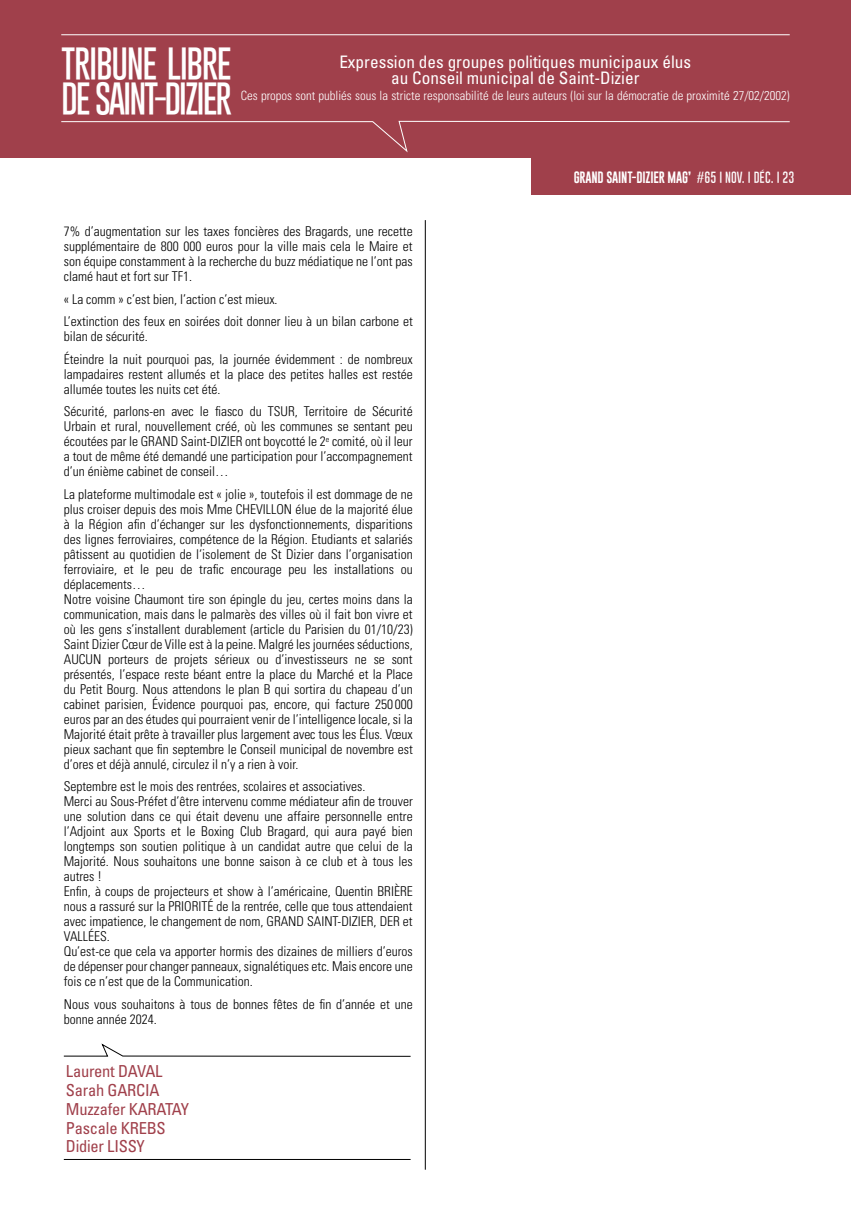
<style>
.page{position:relative;width:851px;height:1225px;background:#fff}
.page>*{position:absolute;margin:0;border:0;box-sizing:border-box;transform-origin:0 0}
.t1{font:100 34.5px/34.5px "Gobold";letter-spacing:-.055em;color:#fff}
.t2{font:condensed 17.25px/15.8px "Univers LT Std";color:#fff;text-align:center}
.t3{font:condensed 16.5px/18.8px "Univers LT Std";letter-spacing:-.015em;color:#a0404b}
.t4{font:300 condensed 13.5px/15px "Univers LT Std";color:#000}
.t5{font:300 condensed 12.75px "Univers LT Std";color:#fff}
.t6{font:12px "Gobold Lowplus";letter-spacing:-.015em;color:#fff}
.s1{font-family:"Gobold";font-weight:100}
</style>
<div class="page">
<div style="left:0;top:0;width:850px;height:157px;background:#a0404b"></div>
<hr style="left:61px;top:34px;width:728px;height:1px;background:#fff">
<svg style="left:61px;top:121px;width:729px;height:31px"></svg>
<hr style="left:425px;top:220px;width:1px;height:949px;background:#000">
<hr style="left:64px;top:1159px;width:346px;height:1px;background:#000">
<div style="left:531px;top:157px;width:319px;height:37px;background:#a0404b"></div>
<svg style="left:63px;top:1043px;width:348px;height:13px"></svg>
<h1 class="t1" style="left:61px;top:47px;width:172px">TRIBUNE LIBRE<br>DE SAINT-DIZIER</h1>
<p class="t2" style="left:339px;top:54px;width:353px">Expression des groupes politiques municipaux élus au Conseil municipal de Saint-Dizier</p>
<p class="t5" style="left:241px;top:88px;width:550px">Ces propos sont publiés sous la stricte responsabilité de leurs auteurs (loi sur la démocratie de proximité 27/02/2002)</p>
<p class="t4" style="left:64px;top:224px;width:350px;text-align:justify">7% d’augmentation sur les taxes foncières des Bragards, une recette supplémentaire de 800 000 euros pour la ville mais cela le Maire et son équipe constamment à la recherche du buzz médiatique ne l’ont pas clamé haut et fort sur TF1.</p>
<p class="t4" style="left:64px;top:288px;width:350px;line-height:22.5px">« La comm » c’est bien, l’action c’est mieux.<br>L’extinction des feux en soirées doit donner lieu à un bilan carbone et</p>
<p class="t4" style="left:64px;top:325px;width:350px;line-height:22.5px">bilan de sécurité.<br>Éteindre la nuit pourquoi pas, la journée évidemment : de nombreux</p>
<p class="t4" style="left:64px;top:366px;width:350px">lampadaires restent allumés et la place des petites halles est restée allumée toutes les nuits cet été.</p>
<p class="t4" style="left:64px;top:404px;width:350px;text-align:justify">Sécurité, parlons-en avec le fiasco du TSUR, Territoire de Sécurité Urbain et rural, nouvellement créé, où les communes se sentant peu écoutées par le GRAND Saint-DIZIER ont boycotté le 2<sup>e</sup> comité, où il leur a tout de même été demandé une participation pour l’accompagnement d’un énième cabinet de conseil…</p>
<p class="t4" style="left:64px;top:486px;width:350px">La plateforme multimodale est « jolie », toutefois il est dommage de ne plus croiser depuis des mois Mme CHEVILLON élue de la majorité élue à la Région afin d’échanger sur les dysfonctionnements, disparitions des lignes ferroviaires, compétence de la Région. Etudiants et salariés pâtissent au quotidien de l‘isolement de St Dizier dans l’organisation ferroviaire, et le peu de trafic encourage peu les installations ou déplacements…<br>Notre voisine Chaumont tire son épingle du jeu, certes moins dans la communication, mais dans le palmarès des villes où il fait bon vivre et où les gens s’installent durablement (article du Parisien du 01/10/23)<br>Saint Dizier Cœur de Ville est à la peine. Malgré les journées séductions, AUCUN porteurs de projets sérieux ou d’investisseurs ne se sont présentés, l’espace reste béant entre la place du Marché et la Place du Petit Bourg. Nous attendons le plan B qui sortira du chapeau d’un cabinet parisien, Évidence pourquoi pas, encore, qui facture 250 000 euros par an des études qui pourraient venir de l’intelligence locale, si la Majorité était prête à travailler plus largement avec tous les Élus. Vœux pieux sachant que fin septembre le Conseil municipal de novembre est d’ores et déjà annulé, circulez il n’y a rien à voir.</p>
<p class="t4" style="left:64px;top:779px;width:350px">Septembre est le mois des rentrées, scolaires et associatives.<br>Merci au Sous-Préfet d’être intervenu comme médiateur afin de trouver une solution dans ce qui était devenu une affaire personnelle entre l’Adjoint aux Sports et le Boxing Club Bragard, qui aura payé bien longtemps son soutien politique à un candidat autre que celui de la Majorité. Nous souhaitons une bonne saison à ce club et à tous les autres !<br>Enfin, à coups de projecteurs et show à l’américaine, Quentin BRIÈRE nous a rassuré sur la PRIORITÉ de la rentrée, celle que tous attendaient avec impatience, le changement de nom, GRAND SAINT-DIZIER, DER et VALLÉES.<br>Qu’est-ce que cela va apporter hormis des dizaines de milliers d’euros de dépenser pour changer panneaux, signalétiques etc. Mais encore une fois ce n’est que de la Communication.</p>
<p class="t4" style="left:64px;top:996px;width:350px">Nous vous souhaitons à tous de bonnes fêtes de fin d’année et une bonne année 2024.</p>
<p class="t3" style="left:66px;top:1062px;width:125px">Laurent DAVAL<br>Sarah GARCIA<br>Muzzafer KARATAY<br>Pascale KREBS<br>Didier LISSY</p>
<p class="t6" style="left:573px;top:170px;width:222px">GRAND SAINT-DIZIER MAG’ <span class="s1">#65 I NOV. I DÉC. I 23</span></p>
</div>
